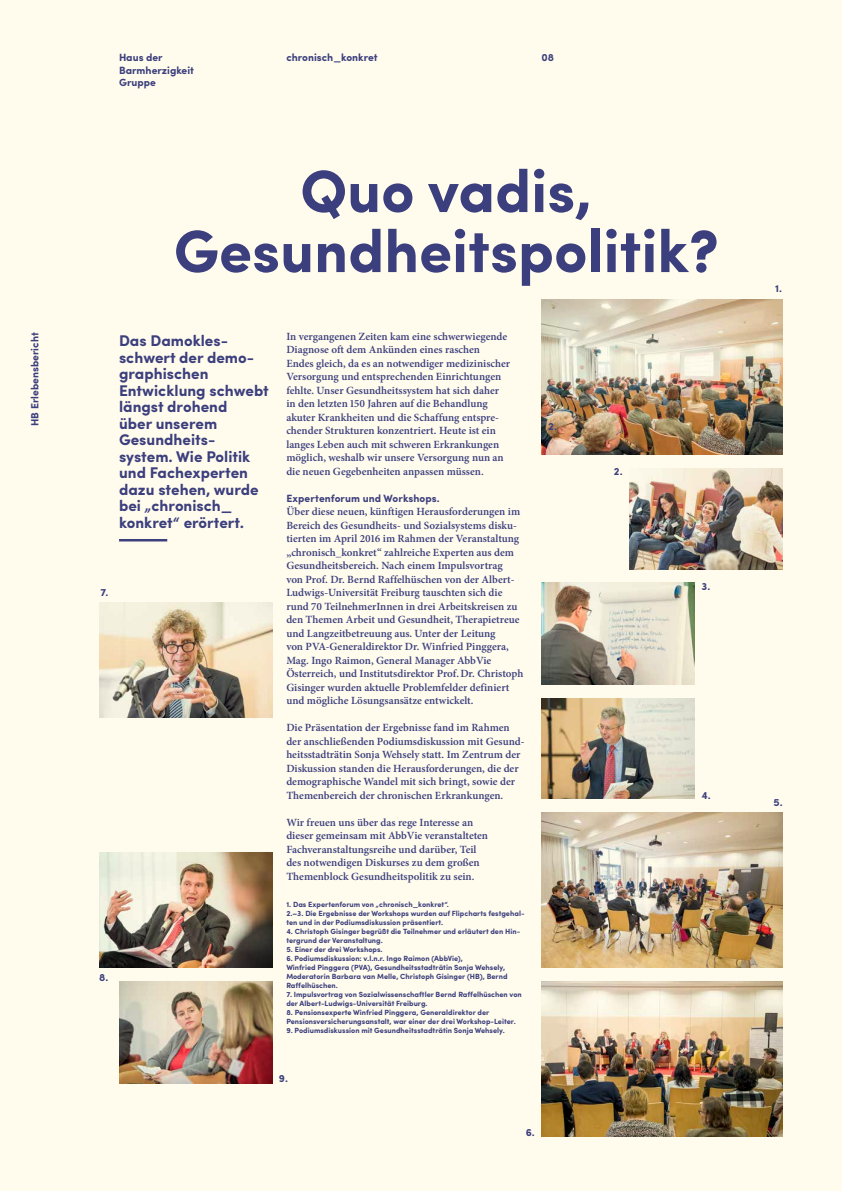
<style>
.page{position:relative;width:842px;height:1191px;background:#fff}
.page>*{position:absolute;margin:0;border:0;box-sizing:border-box;transform-origin:0 0}
.t1{font:700 60px/60px "Sofia Pro";color:#3c4087;text-align:center}
.t2{font:700 15.5px/16.5px "Sofia Pro";color:#3c4087}
.t3{font:600 11px/13.5px "Minion Pro";color:#3c4087}
.t4{font:700 10.5px/12.5px "Sofia Pro";color:#3c4087}
.t5{font:700 7.5px/9px "Sofia Pro";color:#3c4087}
</style>
<div class="page">
<img style="left:0;top:0;width:842px;height:1191px">
<p class="t4" style="left:28px;top:426px;width:95px;rotate:-90deg">HB Erlebensbericht</p>
<p class="t4" style="left:119px;top:51px;width:45px">Haus der</p>
<p class="t4" style="left:286px;top:51px;width:93px">chronisch_konkret</p>
<p class="t4" style="left:119px;top:63px;width:76px">Barmherzigkeit<br>Gruppe</p>
<p class="t4" style="left:541px;top:51px;width:14px">08</p>
<h1 class="t1" style="left:174px;top:157px;width:546px">Quo vadis,<br>Gesundheitspolitik?</h1>
<p class="t4" style="left:100px;top:585px;width:9px">7.</p>
<p class="t4" style="left:99px;top:970px;width:11px">8.</p>
<h2 class="t2" style="left:119px;top:331px;width:151px">Das Damokles&shy;schwert der demo&shy;graphischen<br>Entwicklung schwebt längst drohend<br>über unserem<br>Gesundheits&shy;system. Wie Politik und Fachexperten dazu stehen, wurde bei „chronisch_ konkret“ erörtert.</h2>
<p class="t3" style="left:286px;top:329px;width:225px">In vergangenen Zeiten kam eine schwerwiegende Diagnose oft dem Ankünden eines raschen Endes gleich, da es an notwendiger medizinischer Versorgung und entsprechenden Einrichtungen fehlte. Unser Gesundheitssystem hat sich daher in den letzten 150 Jahren auf die Behandlung akuter Krankheiten und die Schaffung entspre&shy;chender Strukturen konzentriert. Heute ist ein langes Leben auch mit schweren Erkrankungen möglich, weshalb wir unsere Versorgung nun an die neuen Gegebenheiten anpassen müssen.</p>
<p class="t4" style="left:286px;top:491px;width:155px">Expertenforum und Workshops.</p>
<p class="t3" style="left:286px;top:505px;width:239px">Über diese neuen, künftigen Herausforderungen im Bereich des Gesundheits- und Sozialsystems disku&shy;tierten im April 2016 im Rahmen der Veranstaltung „chronisch_konkret“ zahlreiche Experten aus dem Gesundheitsbereich. Nach einem Impulsvortrag<br>von Prof. Dr. Bernd Raffelhüschen von der Albert-Ludwigs-Universität Freiburg tauschten sich die rund 70 TeilnehmerInnen in drei Arbeitskreisen zu den Themen Arbeit und Gesundheit, Therapietreue und Langzeitbetreuung aus. Unter der Leitung<br>von PVA-Generaldirektor Dr. Winfried Pinggera, Mag. Ingo Raimon, General Manager AbbVie Österreich, und Institutsdirektor Prof. Dr. Christoph Gisinger wurden aktuelle Problemfelder definiert und mögliche Lösungsansätze entwickelt.</p>
<p class="t3" style="left:286px;top:721px;width:240px">Die Präsentation der Ergebnisse fand im Rahmen der anschließenden Podiumsdiskussion mit Gesund&shy;heitsstadträtin Sonja Wehsely statt. Im Zentrum der Diskussion standen die Herausforderungen, die der demographische Wandel mit sich bringt, sowie der Themenbereich der chronischen Erkrankungen.</p>
<p class="t3" style="left:286px;top:815px;width:203px">Wir freuen uns über das rege Interesse an dieser gemeinsam mit AbbVie veranstalteten Fachveranstaltungsreihe und darüber, Teil des notwendigen Diskurses zu dem großen Themenblock Gesundheitspolitik zu sein.</p>
<p class="t5" style="left:286px;top:899px;width:240px">1. Das Expertenforum von „chronisch_konkret“.<br>2.–3. Die Ergebnisse der Workshops wurden auf Flipcharts festgehal&shy;ten und in der Podiumsdiskussion präsentiert.</p>
<p class="t5" style="left:286px;top:926px;width:235px">4. Christoph Gisinger begrüßt die Teilnehmer und erläutert den Hin&shy;tergrund der Veranstaltung.</p>
<p class="t5" style="left:286px;top:944px;width:98px">5. Einer der drei Workshops.</p>
<p class="t5" style="left:286px;top:953px;width:223px">6. Podiumsdiskussion: v.l.n.r. Ingo Raimon (AbbVie),<br>Winfried Pinggera (PVA), Gesundheitsstadträtin Sonja Wehsely, Moderatorin Barbara van Melle, Christoph Gisinger (HB), Bernd Raffelhüschen.</p>
<p class="t5" style="left:286px;top:989px;width:237px">7. Impulsvortrag von Sozialwissenschaftler Bernd Raffelhüschen von der Albert-Ludwigs-Universität Freiburg.</p>
<p class="t5" style="left:286px;top:1007px;width:231px">8. Pensionsexperte Winfried Pinggera, Generaldirektor der<br>Pensionsversicherungsanstalt, war einer der drei Workshop-Leiter.</p>
<p class="t5" style="left:286px;top:1025px;width:220px">9. Podiumsdiskussion mit Gesundheitsstadträtin Sonja Wehsely.</p>
<p class="t4" style="left:279px;top:1071px;width:10px">9.</p>
<p class="t4" style="left:548px;top:419px;width:10px">2.</p>
<p class="t4" style="left:614px;top:464px;width:10px">2.</p>
<p class="t4" style="left:701px;top:579px;width:10px">3.</p>
<p class="t4" style="left:701px;top:788px;width:11px">4.</p>
<p class="t4" style="left:526px;top:1125px;width:11px">6.</p>
<p class="t4" style="left:775px;top:282px;width:9px">1.</p>
<p class="t4" style="left:773px;top:795px;width:11px">5.</p>
</div>
